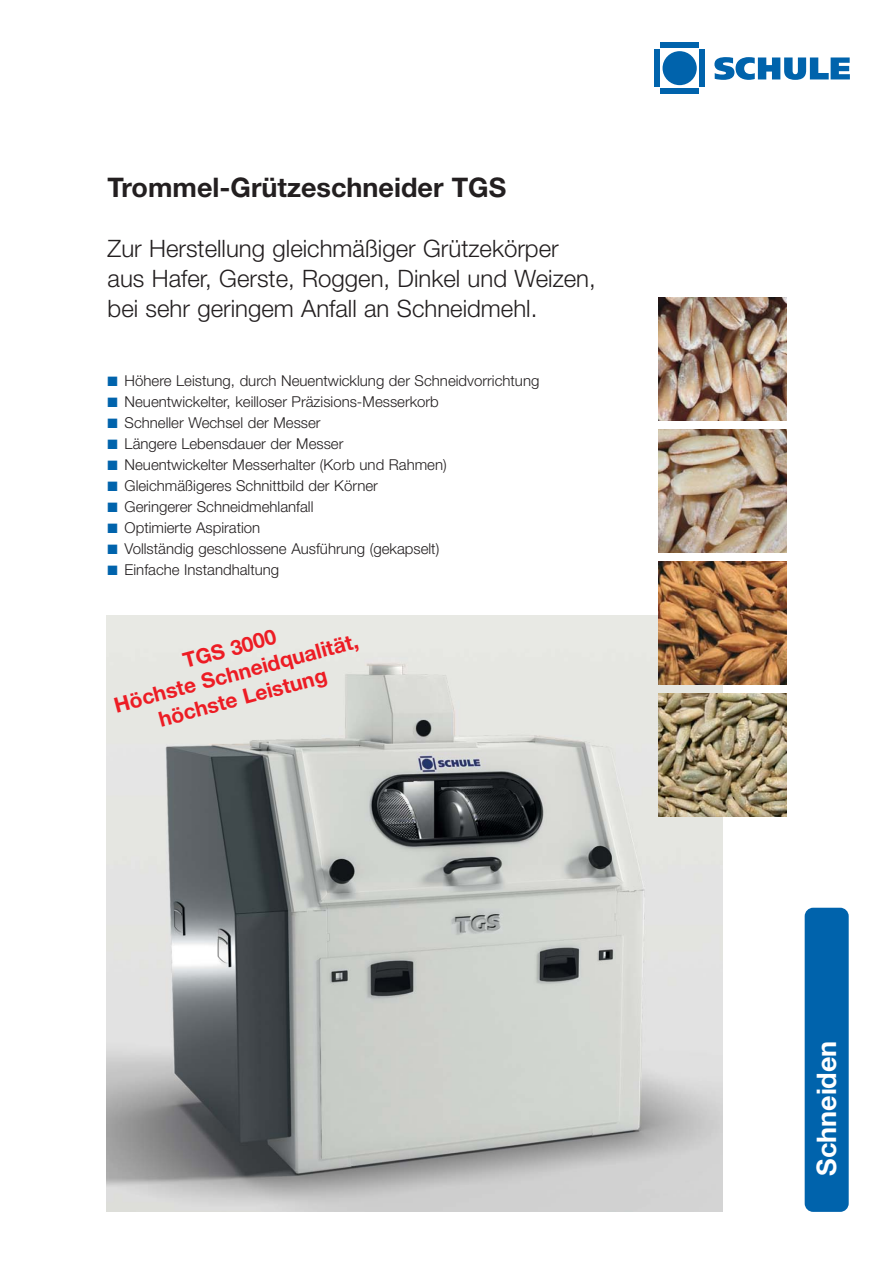
<style>
.page{position:relative;width:893px;height:1263px;background:#fff}
.page>*{position:absolute;margin:0;border:0;box-sizing:border-box;transform-origin:0 0}
.t1{font:700 27px "Helvetica Neue";color:#231f20}
.t2{font:700 27px "Helvetica Neue";color:#fff}
.t3{font:300 24px/30px "Helvetica Neue";color:#231f20}
.t4{font:700 21px/25.2px "Helvetica Neue";color:#ed1c24;text-align:center}
.t5{font:300 15px "Helvetica Neue";color:#231f20}
.s1{color:#0063ac}
.s2{font-family:"Koz Min Pr 6 N Medium Proportional";font-weight:400}
</style>
<div class="page">
<div style="left:805px;top:908px;width:44px;height:304px;background:#0063ac;border-radius:9px"></div>
<div style="left:662px;top:51px;width:35px;height:34px;background:#0063ac;border-radius:50%"></div>
<div style="left:654px;top:49px;width:5px;height:38px;background:#0063ac"></div>
<div style="left:700px;top:49px;width:5px;height:38px;background:#0063ac"></div>
<div style="left:660px;top:43px;width:39px;height:5px;background:#0063ac"></div>
<div style="left:660px;top:88px;width:39px;height:6px;background:#0063ac"></div>
<svg style="left:714px;top:57px;width:136px;height:23px"></svg>
<img style="left:106px;top:615px;width:617px;height:597px">
<img style="left:659px;top:693px;width:127px;height:124px">
<img style="left:659px;top:561px;width:127px;height:124px">
<img style="left:659px;top:429px;width:127px;height:124px">
<img style="left:659px;top:298px;width:127px;height:123px">
<h1 class="t1" style="left:108px;top:178px;width:400px">Trommel-Grützeschneider TGS</h1>
<h2 class="t3" style="left:108px;top:236px;width:490px">Zur Herstellung gleichmäßiger Grützekörper aus Hafer, Gerste, Roggen, Dinkel und Weizen, bei sehr geringem Anfall an Schneidmehl.</h2>
<p class="t5" style="left:108px;top:375px;width:433px"><span class="s1">■</span> Höhere Leistung, durch Neuentwicklung der Schneidvorrichtung</p>
<p class="t5" style="left:108px;top:396px;width:333px"><span class="s1">■</span> Neuentwickelter, keilloser Präzisions-Messerkorb</p>
<p class="t5" style="left:108px;top:417px;width:215px"><span class="s1">■</span> Schneller Wechsel der Messer</p>
<p class="t5" style="left:108px;top:438px;width:237px"><span class="s1">■</span> Längere Lebensdauer der Messer</p>
<p class="t5" style="left:108px;top:459px;width:341px"><span class="s1">■</span> Neuentwickelter Messerhalter (Korb und Rahmen)</p>
<p class="t5" style="left:108px;top:480px;width:272px"><span class="s1">■</span> Gleichmäßigeres Schnittbild der Körner</p>
<p class="t5" style="left:108px;top:501px;width:207px"><span class="s1">■</span> Geringerer Schneidmehlanfall</p>
<p class="t5" style="left:108px;top:522px;width:154px"><span class="s1">■</span> Optimierte Aspiration</p>
<p class="t5" style="left:108px;top:543px;width:333px"><span class="s1">■</span> Vollständig geschlossene Ausfu<span class="s2">̈</span>hrung (gekapselt)</p>
<p class="t5" style="left:108px;top:564px;width:173px"><span class="s1">■</span> Einfache Instandhaltung</p>
<h3 class="t4" style="left:105px;top:671px;width:253px;rotate:-15deg">TGS 3000<br>Höchste Schneidqualität, höchste Leistung</h3>
<h1 class="t2" style="left:817px;top:1176px;width:137px;rotate:-90deg">Schneiden</h1>
</div>
